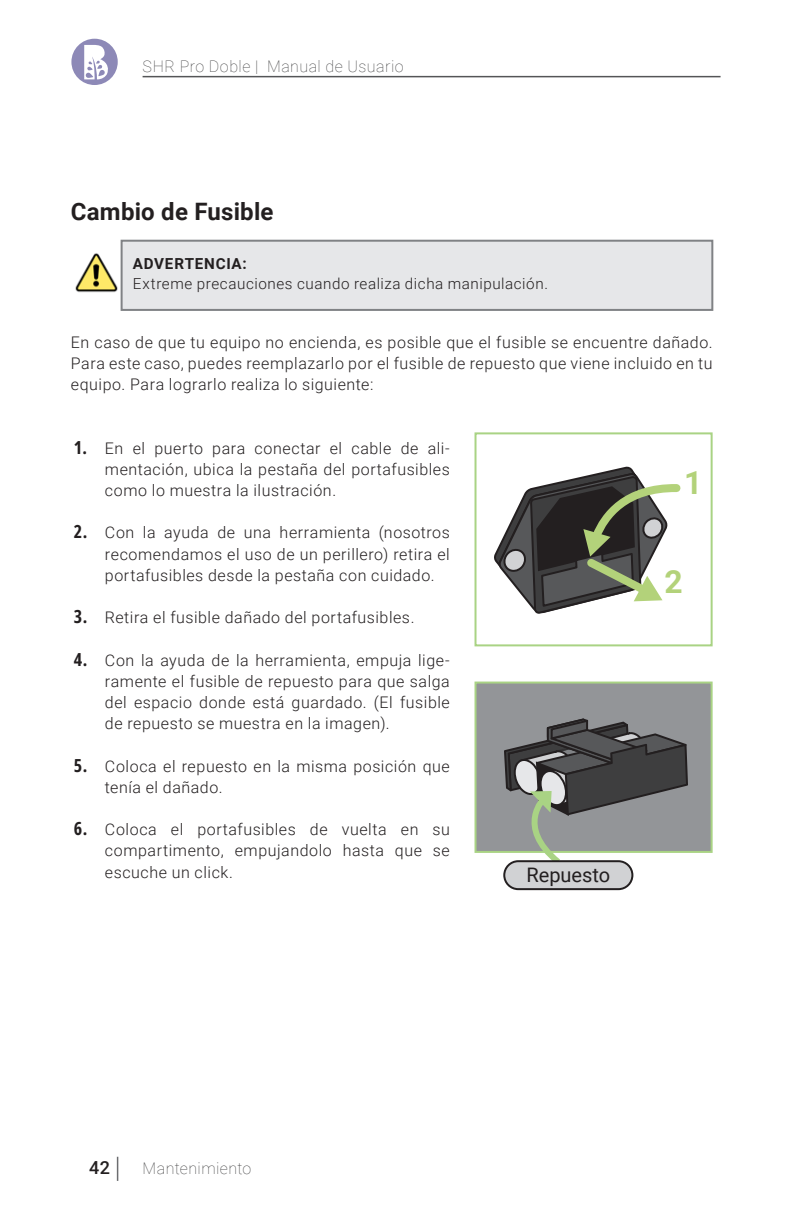
<style>
.page{position:relative;width:792px;height:1224px;background:#fff}
.page>*{position:absolute;margin:0;border:0;box-sizing:border-box;transform-origin:0 0}
.t1{font:700 31.8px "Roboto";color:#b3d27a}
.SUBTITULO{font:700 24px "Roboto";letter-spacing:.01em;color:#231f20}
.Numero_redondeado{font:20px "Roboto";color:#231f20}
.t2{font:500 18px "Roboto";color:#231f20}
.Texto_corrido{font:300 16px/21.2px "Roboto";letter-spacing:.035em;color:#231f20;text-align:justify}
.t3{font:100 16px "Roboto";letter-spacing:.03em;color:#3e3e3f}
.Notas{font:300 15.2px "Roboto";letter-spacing:.035em;color:#231f20}
.Notas-2{font:700 15.2px "Roboto";letter-spacing:.05em;color:#231f20}
.s1{font-family:"Open Sans";font-weight:400;font-size:18px}
</style>
<div class="page">
<hr style="left:143px;top:76px;width:578px;height:1px;background:#545557">
<svg style="left:117px;top:1157px;width:1px;height:24px"></svg>
<svg style="left:71px;top:39px;width:47px;height:46px"></svg>
<svg style="left:494px;top:466px;width:187px;height:148px"></svg>
<div style="left:475px;top:432px;width:238px;height:214px;border:2px solid #a9d384"></div>
<div style="left:476px;top:683px;width:236px;height:169px;background:#939598"></div>
<div style="left:475px;top:682px;width:238px;height:171px;border:2px solid #a9d384"></div>
<svg style="left:504px;top:718px;width:184px;height:152px"></svg>
<div style="left:504px;top:861px;width:128px;height:28px;background:#d1d2d4;border-radius:14px"></div>
<div style="left:503px;top:860px;width:130px;height:30px;border:2px solid #231f20;border-radius:14px"></div>
<div style="left:121px;top:240px;width:592px;height:71px;background:#e6e7e9;border:2px solid #808285"></div>
<img style="left:75px;top:247px;width:47px;height:51px">
<p class="t3" style="left:143px;top:55px;width:263px">SHR Pro Doble | Manual de Usuario</p>
<p class="SUBTITULO" style="left:71px;top:195px;width:204px">Cambio de Fusible</p>
<p class="Notas-2" style="left:133px;top:253px;width:115px">ADVERTENCIA:</p>
<p class="Notas" style="left:133px;top:273px;width:417px">Extreme precauciones cuando realiza dicha manipulación.</p>
<p class="Texto_corrido" style="left:71px;top:331px;width:643px">En caso de que tu equipo no encienda, es posible que el fusible se encuentre dañado.<br>Para este caso, puedes reemplazarlo por el fusible de repuesto que viene incluido en tu equipo. Para lograrlo realiza lo siguiente:</p>
<p class="Texto_corrido" style="left:105px;top:437px;width:347px;text-indent:-31px"><span class="s1">1.</span> En el puerto para conectar el cable de ali&shy;mentación, ubica la pestaña del portafusibles como lo muestra la ilustración.</p>
<p class="Texto_corrido" style="left:105px;top:522px;width:346px;text-indent:-31px"><span class="s1">2.</span> Con la ayuda de una herramienta (nosotros recomendamos el uso de un perillero) retira el portafusibles desde la pestaña con cuidado.</p>
<p class="Texto_corrido" style="left:74px;top:606px;width:342px"><span class="s1">3.</span> Retira el fusible dañado del portafusibles.</p>
<p class="Texto_corrido" style="left:105px;top:649px;width:346px;text-indent:-31px"><span class="s1">4.</span> Con la ayuda de la herramienta, empuja lige&shy;ramente el fusible de repuesto para que salga del espacio donde está guardado. (El fusible de repuesto se muestra en la imagen).</p>
<p class="Texto_corrido" style="left:105px;top:755px;width:346px;text-indent:-31px"><span class="s1">5.</span> Coloca el repuesto en la misma posición que tenía el dañado.</p>
<p class="Texto_corrido" style="left:105px;top:818px;width:347px;text-indent:-31px"><span class="s1">6.</span> Coloca el portafusibles de vuelta en su compartimento, empujandolo hasta que se escuche un click.</p>
<p class="t1" style="left:684px;top:460px;width:20px">1</p>
<p class="t1" style="left:665px;top:559px;width:20px">2</p>
<p class="Numero_redondeado" style="left:526px;top:861px;width:85px">Repuesto</p>
<p class="t2" style="left:89px;top:1155px;width:22px">42</p>
<p class="t3" style="left:143px;top:1158px;width:110px">Mantenimiento</p>
</div>
